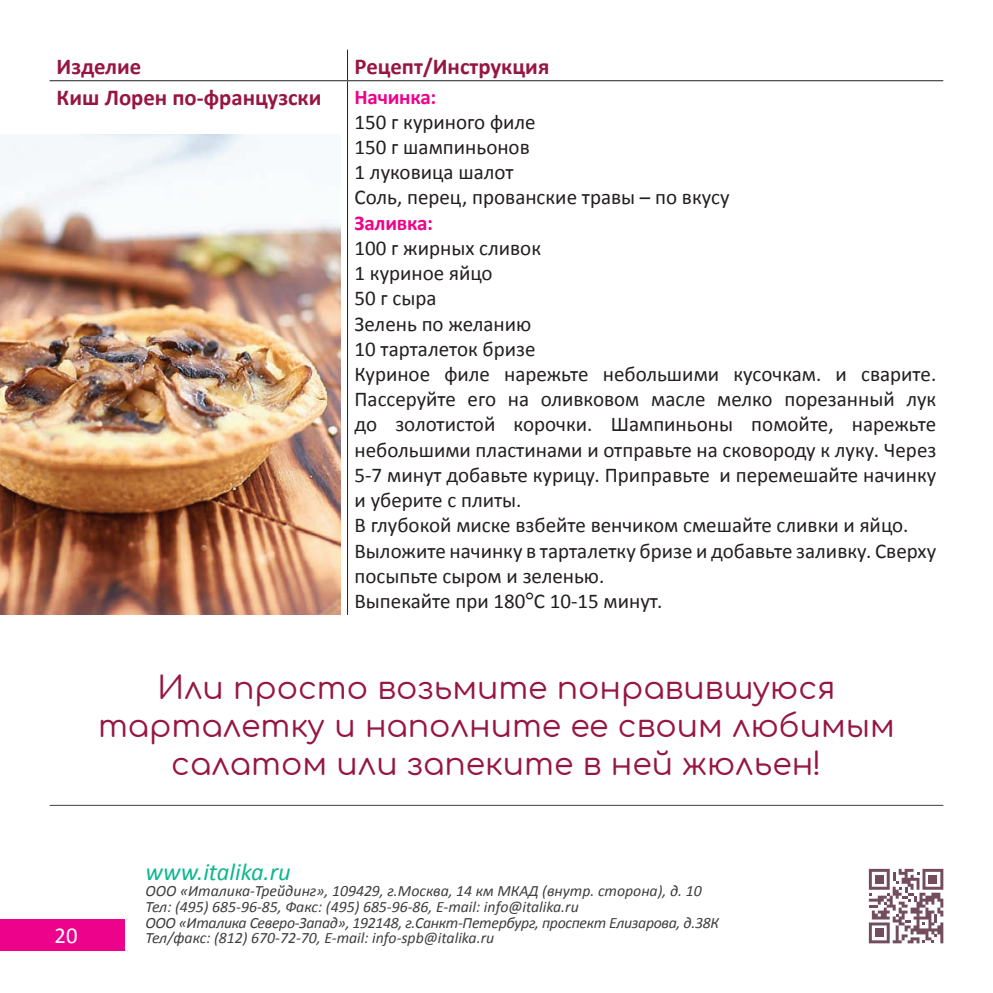
<style>
.page{position:relative;width:993px;height:993px;background:#fff}
.page>*{position:absolute;margin:0;border:0;box-sizing:border-box;transform-origin:0 0}
.t1{font:31.5px/37.8px "Comfortaa";color:#971641;text-align:center}
.t2{font:italic 24.5px "Calibri";color:#0eb690}
.t3{font:700 22.75px "Calibri";color:#971641}
.t4{font:22.75px "Calibri";color:#fff}
.t5{font:21px/25.2px "Calibri";color:#231f20}
.t6{font:700 21px "Calibri";letter-spacing:-.01em;color:#ed028c}
.t7{font:italic 15.75px/15.8px "Calibri";color:#3e3e3f}
.s1{font-family:"Century Gothic"}
</style>
<div class="page">
<svg style="left:868px;top:868px;width:75px;height:75px"></svg>
<div style="left:874px;top:928px;width:9px;height:9px;background:#734d5e"></div>
<hr style="left:347px;top:50px;width:1px;height:30px;background:#231f20">
<hr style="left:50px;top:80px;width:297px;height:1px;background:#231f20">
<hr style="left:347px;top:80px;width:596px;height:1px;background:#231f20">
<hr style="left:347px;top:81px;width:1px;height:533px;background:#231f20">
<hr style="left:50px;top:804px;width:893px;height:1px;background:#3e3e3f">
<img style="left:0;top:134px;width:341px;height:479px">
<div style="left:0;top:918px;width:124px;height:32px;background:#ed028c"></div>
<p class="t3" style="left:57px;top:52px;width:86px">Изделие</p>
<p class="t3" style="left:354px;top:52px;width:196px">Рецепт/Инструкция</p>
<p class="t3" style="left:57px;top:83px;width:266px">Киш Лорен по-французски</p>
<p class="t6" style="left:354px;top:83px;width:83px">Начинка:</p>
<p class="t5" style="left:354px;top:109px;width:376px">150 г куриного филе<br>150 г шампиньонов<br>1 луковица шалот<br>Соль, перец, прованские травы – по вкусу</p>
<p class="t6" style="left:354px;top:209px;width:80px">Заливка:</p>
<p class="t5" style="left:354px;top:235px;width:583px">100 г жирных сливок<br>1 куриное яйцо<br>50 г сыра<br>Зелень по желанию<br>10 тарталеток бризе<br>Куриное филе нарежьте небольшими кусочкам. и сварите.<br>Пассеруйте его на оливковом масле мелко порезанный лук до золотистой корочки. Шампиньоны помойте, нарежьте небольшими пластинами и отправьте на сковороду к луку. Через 5-7 минут добавьте курицу. Приправьте и перемешайте начинку и уберите с плиты.<br>В глубокой миске взбейте венчиком смешайте сливки и яйцо.<br>Выложите начинку в тарталетку бризе и добавьте заливку. Сверху посыпьте сыром и зеленью.<br>Выпекайте при 180<span class="s1">°</span>С 10-15 минут.</p>
<h1 class="t1" style="left:98px;top:664px;width:798px">Или просто возьмите понравившуюся тарталетку и наполните ее своим любимым салатом или запеките в ней жюльен!</h1>
<p class="t4" style="left:55px;top:921px;width:25px">20</p>
<p class="t2" style="left:146px;top:855px;width:147px">www.italika.ru</p>
<p class="t7" style="left:146px;top:882px;width:574px">ООО «Италика-Трейдинг», 109429, г.Москва, 14 км МКАД (внутр. сторона), д. 10<br>Тел: (495) 685-96-85, Факс: (495) 685-96-86, E-mail: info@italika.ru<br>ООО «Италика Северо-Запад», 192148, г.Санкт-Петербург, проспект Елизарова, д.38К Тел/факс: (812) 670-72-70, E-mail: info-spb@italika.ru</p>
</div>
